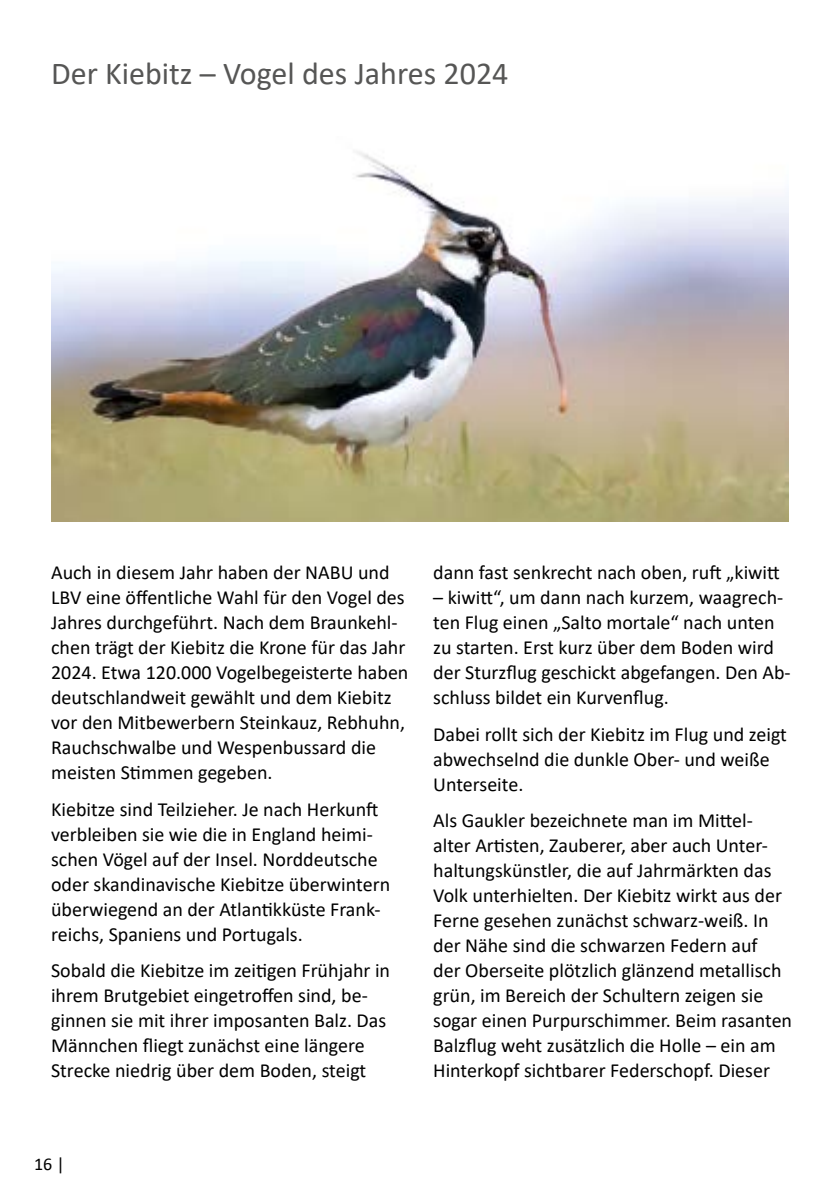
<style>
.page{position:relative;width:840px;height:1191px;background:#fff}
.page>*{position:absolute;margin:0;border:0;box-sizing:border-box;transform-origin:0 0}
.Header_I_Inhalt{font:32px "Calibri";color:#565655}
.Copytext{font:20px/25px "Calibri";color:#000}
.t1{font:18px "Calibri";color:#000}
</style>
<div class="page">
<img style="left:51px;top:151px;width:737px;height:371px">
<p class="Header_I_Inhalt" style="left:51px;top:51px;width:458px">Der Kiebitz – Vogel des Jahres 2024</p>
<p class="Copytext" style="left:51px;top:559px;width:359px">Auch in diesem Jahr haben der NABU und LBV eine öffentliche Wahl für den Vogel des Jahres durchgeführt. Nach dem Braunkehl&shy;chen trägt der Kiebitz die Krone für das Jahr 2024. Etwa 120.000 Vogelbegeisterte haben deutschlandweit gewählt und dem Kiebitz vor den Mitbewerbern Steinkauz, Rebhuhn, Rauchschwalbe und Wespenbussard die meisten Stimmen gegeben.</p>
<p class="Copytext" style="left:51px;top:796px;width:340px">Kiebitze sind Teilzieher. Je nach Herkunft verbleiben sie wie die in England heimi&shy;schen Vögel auf der Insel. Norddeutsche oder skandinavische Kiebitze überwintern überwiegend an der Atlantikküste Frank&shy;reichs, Spaniens und Portugals.</p>
<p class="Copytext" style="left:51px;top:957px;width:340px">Sobald die Kiebitze im zeitigen Frühjahr in ihrem Brutgebiet eingetroffen sind, be&shy;ginnen sie mit ihrer imposanten Balz. Das Männchen fliegt zunächst eine längere Strecke niedrig über dem Boden, steigt</p>
<p class="Copytext" style="left:433px;top:559px;width:348px">dann fast senkrecht nach oben, ruft „kiwitt</p>
<p class="Copytext" style="left:433px;top:584px;width:359px">– kiwitt“, um dann nach kurzem, waagrech&shy;ten Flug einen „Salto mortale“ nach unten zu starten. Erst kurz über dem Boden wird der Sturzflug geschickt abgefangen. Den Ab&shy;schluss bildet ein Kurvenflug.</p>
<p class="Copytext" style="left:433px;top:721px;width:355px">Dabei rollt sich der Kiebitz im Flug und zeigt abwechselnd die dunkle Ober- und weiße<br>Unterseite.</p>
<p class="Copytext" style="left:433px;top:807px;width:360px">Als Gaukler bezeichnete man im Mittel&shy;alter Artisten, Zauberer, aber auch Unter&shy;haltungskünstler, die auf Jahrmärkten das Volk unterhielten. Der Kiebitz wirkt aus der Ferne gesehen zunächst schwarz-weiß. In der Nähe sind die schwarzen Federn auf<br>der Oberseite plötzlich glänzend metallisch grün, im Bereich der Schultern zeigen sie sogar einen Purpurschimmer. Beim rasanten Balzflug weht zusätzlich die Holle – ein am Hinterkopf sichtbarer Federschopf. Dieser</p>
<p class="t1" style="left:34px;top:1152px;width:32px">16 |</p>
</div>
